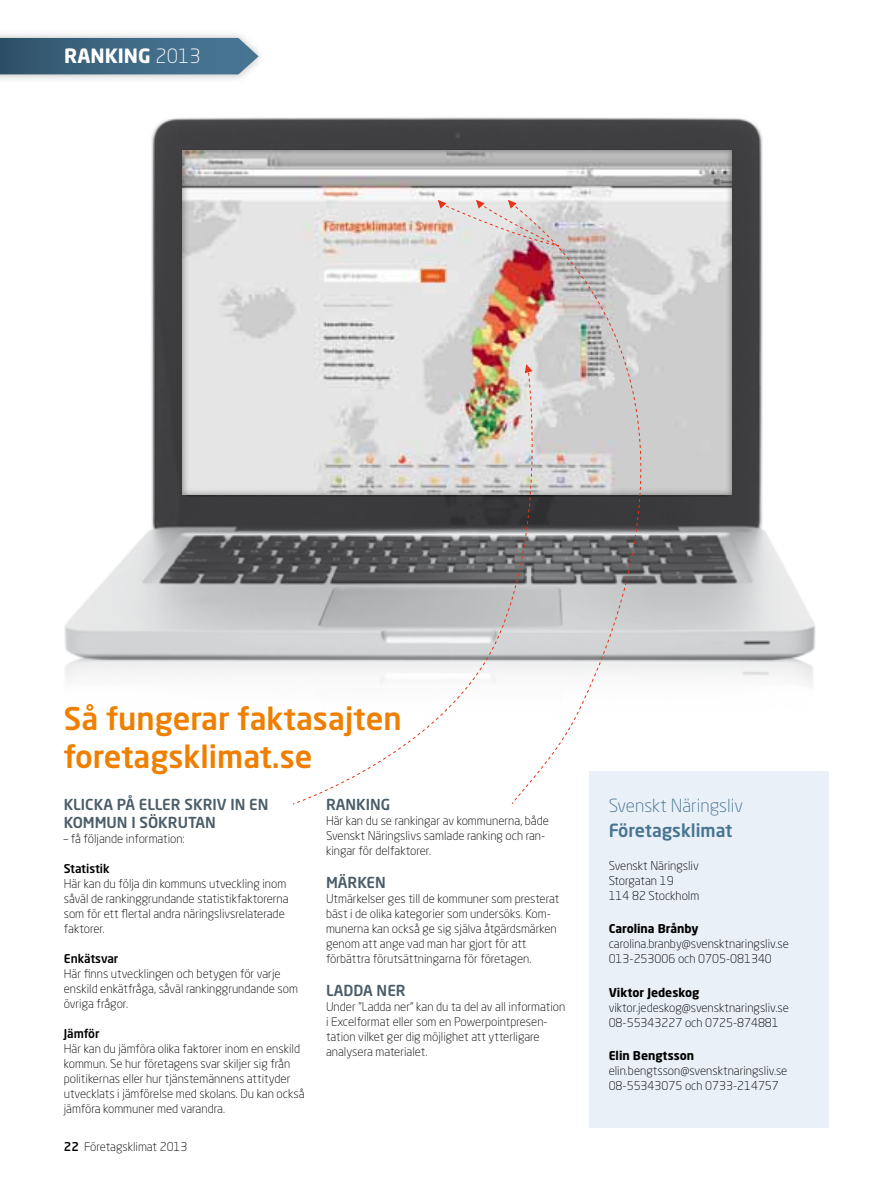
<style>
.page{position:relative;width:893px;height:1191px;background:#fff}
.page>*{position:absolute;margin:0;border:0;box-sizing:border-box;transform-origin:0 0}
.t1{font:500 30.9px/37px "Neo Sans Pro";color:#ee7f00}
.t2{font:700 19.5px "Neo Sans Pro";color:#fff}
.t3{font:300 17.85px "Neo Sans Pro";color:#467491}
.t4{font:500 17.85px "Neo Sans Pro";color:#467491}
.t5{font:500 15px/18px "Neo Sans Pro";color:#4a5d68}
.t6{font:300 12px/15px "Neo Sans Pro";color:#000}
.t7{font:700 12px "Neo Sans Pro";color:#000}
.t8{font:500 12px "Neo Sans Pro";color:#000}
.s1{font-weight:300}
.s2{font-weight:500}
</style>
<div class="page">
<img style="left:64px;top:117px;width:751px;height:568px">
<div style="left:181px;top:149px;width:552px;height:348px;background:#000;opacity:.45"></div>
<div style="left:0;top:28px;width:266px;height:55px;background:#000;opacity:.25"></div>
<svg style="left:0;top:38px;width:259px;height:36px;background:#446c86"></svg>
<svg style="left:579px;top:205px;width:150px;height:505px;background:#bdbdbd"></svg>
<div style="left:589px;top:771px;width:239px;height:356px;background:#eaf0f8"></div>
<img style="left:296px;top:200px;width:283px;height:583px">
<svg style="left:292px;top:367px;width:237px;height:437px"></svg>
<h2 class="t2" style="left:64px;top:44px;width:138px">Ranking <span class="s1">2013</span></h2>
<h1 class="t1" style="left:64px;top:700px;width:339px">Så fungerar faktasajten foretagsklimat.se</h1>
<p class="t5" style="left:64px;top:795px;width:206px">Klicka på eller skriv in en kommu</p>
<p class="t5" style="left:117px;top:813px;width:100px">n i sökrutan</p>
<p class="t6" style="left:64px;top:831px;width:123px">– få följande information:</p>
<p class="t8" style="left:64px;top:861px;width:48px">Statistik</p>
<p class="t6" style="left:64px;top:876px;width:226px">Här kan du följa din kommuns utveckling inom såväl de rankinggrundande statistikfaktorerna som för ett flertal andra näringslivsrelaterade faktorer.</p>
<p class="t8" style="left:64px;top:951px;width:56px">Enkätsvar</p>
<p class="t6" style="left:64px;top:966px;width:236px">Här finns utvecklingen och betygen för varje enskild enkätfråga, såväl rankinggrundande som övriga frågor.</p>
<p class="t8" style="left:64px;top:1026px;width:37px">Jämför</p>
<p class="t6" style="left:64px;top:1041px;width:242px">Här kan du jämföra olika faktorer inom en enskild kommun. Se hur företagens svar skiljer sig från politikernas eller hur tjänstemännens attityder utvecklats i jämförelse med skolans. Du kan också jämföra kommuner med varandra.</p>
<p class="t6" style="left:64px;top:1139px;width:125px"><span class="s2">22</span> Företagsklimat 2013</p>
<p class="t5" style="left:326px;top:795px;width:30px">RANKING</p>
<p class="t6" style="left:326px;top:812px;width:224px">Här kan du se rankingar av kommunerna, både<br>Svenskt Näringslivs samlade ranking och ran&shy;kingar för delfaktorer.</p>
<p class="t5" style="left:326px;top:873px;width:23px">MÄRKEN</p>
<p class="t6" style="left:326px;top:890px;width:235px">Utmärkelser ges till de kommuner som presterat bäst i de olika kategorier som undersöks. Kom&shy;munerna kan också ge sig själva åtgärdsmärken genom att ange vad man har gjort för att förbättra förutsättningarna för företagen.</p>
<p class="t5" style="left:326px;top:981px;width:61px">LADDA NER</p>
<p class="t6" style="left:326px;top:998px;width:241px">Under ”Ladda ner” kan du ta del av all information i Excelformat eller som en Powerpointpresen&shy;tation vilket ger dig möjlighet att ytterligare analysera materialet.</p>
<h3 class="t3" style="left:609px;top:795px;width:136px">Svenskt Näringsliv</h3>
<h3 class="t4" style="left:609px;top:819px;width:125px">Företagsklimat</h3>
<p class="t6" style="left:609px;top:858px;width:92px">Svenskt Näringsliv<br>Storgatan 19<br>114 82 Stockholm</p>
<p class="t7" style="left:609px;top:921px;width:91px">Carolina Brånby</p>
<p class="t6" style="left:609px;top:936px;width:182px">carolina.branby@svensktnaringsliv.se<br>013-253006 och 0705-081340</p>
<p class="t7" style="left:609px;top:984px;width:92px">Viktor Jedeskog</p>
<p class="t6" style="left:609px;top:1000px;width:182px">viktor.jedeskog@svensktnaringsliv.se<br>08-55343227 och 0725-874881</p>
<p class="t7" style="left:609px;top:1048px;width:87px">Elin Bengtsson</p>
<p class="t6" style="left:609px;top:1063px;width:180px">elin.bengtsson@svensktnaringsliv.se<br>08-55343075 och 0733-214757</p>
</div>
